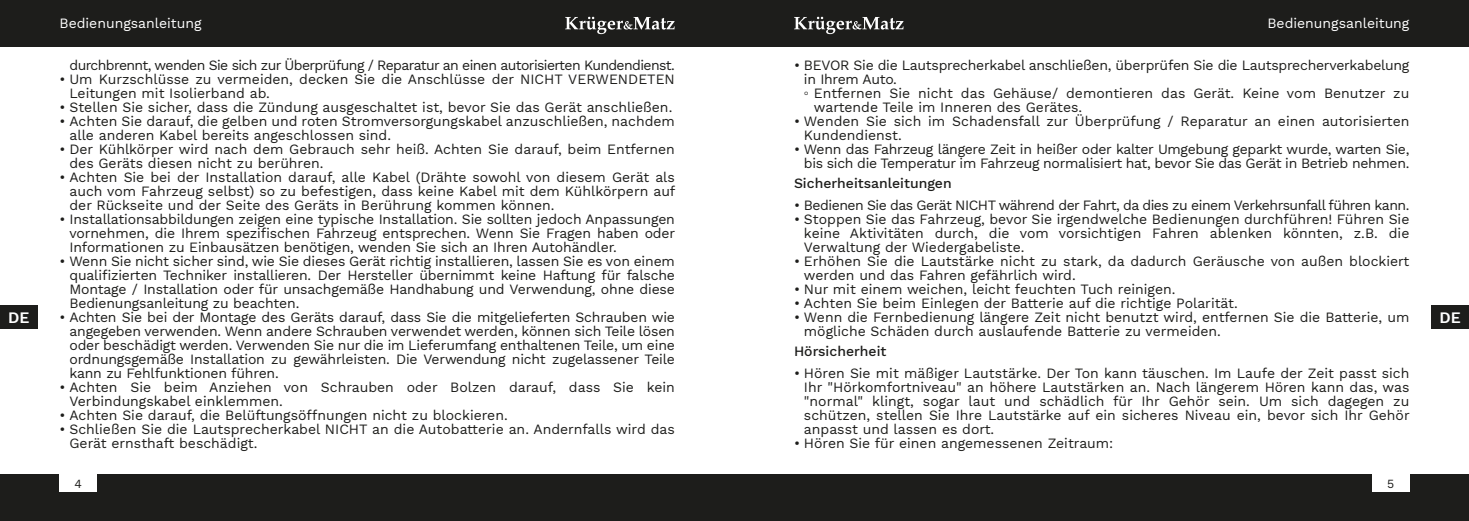
<style>
.page{position:relative;width:1469px;height:521px;background:#fff}
.page>*{position:absolute;margin:0;border:0;box-sizing:border-box;transform-origin:0 0}
.t1{font:600 15.75px "Work Sans";color:#fff}
.t2{font:14px/14px "Work Sans";color:#1d1d1b}
.t3{font:14px/14px "Work Sans";letter-spacing:-.02em;color:#1d1d1b;text-align:right}
.t4{font:14px "Work Sans";letter-spacing:-.04em;color:#1d1d1b}
.t5{font:14px "Work Sans";letter-spacing:-.035em;color:#1d1d1b}
.t6{font:14px "Work Sans";color:#fff}
.t7{font:500 14px "Work Sans";color:#1d1d1b}
.t8{font:12.25px "Work Sans";color:#1d1d1b}
.s1{font-family:"Arial"}
</style>
<div class="page">
<div style="left:0;top:474px;width:1468px;height:47px;background:#1d1d1b"></div>
<div style="left:0;top:0;width:1468px;height:47px;background:#1d1d1b"></div>
<svg style="left:794px;top:17px;width:109px;height:17px"></svg>
<svg style="left:565px;top:17px;width:109px;height:17px"></svg>
<div style="left:1431px;top:305px;width:37px;height:24px;background:#1d1d1b"></div>
<div style="left:0;top:305px;width:38px;height:24px;background:#1d1d1b"></div>
<div style="left:60px;top:474px;width:37px;height:18px;background:#fff"></div>
<div style="left:1371px;top:474px;width:38px;height:18px;background:#fff"></div>
<p class="t6" style="left:60px;top:15px;width:143px">Bedienungsanleitung</p>
<p class="t6" style="left:1267px;top:15px;width:143px">Bedienungsanleitung</p>
<p class="t4" style="left:69px;top:57px;width:607px">durchbrennt, wenden Sie sich zur Überprüfung / Reparatur an einen autorisierten Kundendienst.</p>
<p class="t2" style="left:69px;top:72px;width:607px;text-indent:-10px">• Um Kurzschlüsse zu vermeiden, decken Sie die Anschlüsse der NICHT VERWENDETEN<br>Leitungen mit Isolierband ab.</p>
<p class="t2" style="left:60px;top:100px;width:614px">• Stellen Sie sicher, dass die Zündung ausgeschaltet ist, bevor Sie das Gerät anschließen.</p>
<p class="t2" style="left:69px;top:114px;width:607px;text-indent:-10px">• Achten Sie darauf, die gelben und roten Stromversorgungskabel anzuschließen, nachdem alle anderen Kabel bereits angeschlossen sind.</p>
<p class="t2" style="left:69px;top:142px;width:607px;text-indent:-10px">• Der Kühlkörper wird nach dem Gebrauch sehr heiß. Achten Sie darauf, beim Entfernen des Geräts diesen nicht zu berühren.</p>
<p class="t2" style="left:69px;top:170px;width:607px;text-align:justify;text-indent:-10px">• Achten Sie bei der Installation darauf, alle Kabel (Drähte sowohl von diesem Gerät als auch vom Fahrzeug selbst) so zu befestigen, dass keine Kabel mit dem Kühlkörpern auf der Rückseite und der Seite des Geräts in Berührung kommen können.</p>
<p class="t2" style="left:69px;top:212px;width:607px;text-align:justify;text-indent:-10px">• Installationsabbildungen zeigen eine typische Installation. Sie sollten jedoch Anpassungen vornehmen, die Ihrem spezifischen Fahrzeug entsprechen. Wenn Sie Fragen haben oder Informationen zu Einbausätzen benötigen, wenden Sie sich an Ihren Autohändler.</p>
<p class="t2" style="left:69px;top:254px;width:607px;text-align:justify;text-indent:-10px">• Wenn Sie nicht sicher sind, wie Sie dieses Gerät richtig installieren, lassen Sie es von einem qualifizierten Techniker installieren. Der Hersteller übernimmt keine Haftung für falsche Montage / Installation oder für unsachgemäße Handhabung und Verwendung, ohne diese Bedienungsanleitung zu beachten.</p>
<p class="t2" style="left:69px;top:310px;width:607px;text-align:justify;text-indent:-10px">• Achten Sie bei der Montage des Geräts darauf, dass Sie die mitgelieferten Schrauben wie angegeben verwenden. Wenn andere Schrauben verwendet werden, können sich Teile lösen oder beschädigt werden. Verwenden Sie nur die im Lieferumfang enthaltenen Teile, um eine ordnungsgemäße Installation zu gewährleisten. Die Verwendung nicht zugelassener Teile kann zu Fehlfunktionen führen.</p>
<p class="t2" style="left:69px;top:380px;width:607px;text-indent:-10px">• Achten Sie beim Anziehen von Schrauben oder Bolzen darauf, dass Sie kein<br>Verbindungskabel einklemmen.</p>
<p class="t2" style="left:60px;top:408px;width:450px">• Achten Sie darauf, die Belüftungsöffnungen nicht zu blockieren.</p>
<p class="t2" style="left:69px;top:422px;width:607px;text-indent:-10px">• Schließen Sie die Lautsprecherkabel NICHT an die Autobatterie an. Andernfalls wird das<br>Gerät ernsthaft beschädigt.</p>
<p class="t3" style="left:794px;top:58px;width:617px">• BEVOR Sie die Lautsprecherkabel anschließen, überprüfen Sie die Lautsprecherverkabelung</p>
<p class="t3" style="left:804px;top:72px;width:95px">in Ihrem Auto.</p>
<p class="t2" style="left:804px;top:86px;width:607px"><span class="s1">◦</span> Entfernen Sie nicht das Gehäuse/ demontieren das Gerät. Keine vom Benutzer zu</p>
<p class="t2" style="left:814px;top:100px;width:270px">wartende Teile im Inneren des Gerätes.</p>
<p class="t2" style="left:804px;top:114px;width:607px;text-indent:-10px">• Wenden Sie sich im Schadensfall zur Überprüfung / Reparatur an einen autorisierten<br>Kundendienst.</p>
<p class="t3" style="left:794px;top:142px;width:617px">• Wenn das Fahrzeug längere Zeit in heißer oder kalter Umgebung geparkt wurde, warten Sie, bis sich die Temperatur im Fahrzeug normalisiert hat, bevor Sie das Gerät in Betrieb nehmen.</p>
<p class="t7" style="left:794px;top:174px;width:159px">Sicherheitsanleitungen</p>
<p class="t5" style="left:794px;top:197px;width:617px">• Bedienen Sie das Gerät NICHT während der Fahrt, da dies zu einem Verkehrsunfall führen kann.</p>
<p class="t2" style="left:804px;top:212px;width:607px;text-align:justify;text-indent:-10px">• Stoppen Sie das Fahrzeug, bevor Sie irgendwelche Bedienungen durchführen! Führen Sie keine Aktivitäten durch, die vom vorsichtigen Fahren ablenken könnten, z.B. die Verwaltung der Wiedergabeliste.</p>
<p class="t2" style="left:804px;top:254px;width:607px;text-indent:-10px">• Erhöhen Sie die Lautstärke nicht zu stark, da dadurch Geräusche von außen blockiert werden und das Fahren gefährlich wird.</p>
<p class="t2" style="left:794px;top:282px;width:383px">• Nur mit einem weichen, leicht feuchten Tuch reinigen.</p>
<p class="t2" style="left:794px;top:296px;width:445px">• Achten Sie beim Einlegen der Batterie auf die richtige Polarität.</p>
<p class="t2" style="left:804px;top:310px;width:607px;text-indent:-10px">• Wenn die Fernbedienung längere Zeit nicht benutzt wird, entfernen Sie die Batterie, um mögliche Schäden durch auslaufende Batterie zu vermeiden.</p>
<p class="t7" style="left:794px;top:342px;width:94px">Hörsicherheit</p>
<p class="t2" style="left:804px;top:366px;width:607px;text-align:justify;text-indent:-10px">• Hören Sie mit mäßiger Lautstärke. Der Ton kann täuschen. Im Laufe der Zeit passt sich Ihr "Hörkomfortniveau" an höhere Lautstärken an. Nach längerem Hören kann das, was "normal" klingt, sogar laut und schädlich für Ihr Gehör sein. Um sich dagegen zu schützen, stellen Sie Ihre Lautstärke auf ein sicheres Niveau ein, bevor sich Ihr Gehör anpasst und lassen es dort.</p>
<p class="t2" style="left:794px;top:436px;width:321px">• Hören Sie für einen angemessenen Zeitraum:</p>
<p class="t1" style="left:8px;top:308px;width:23px">DE</p>
<p class="t1" style="left:1439px;top:308px;width:23px">DE</p>
<p class="t8" style="left:74px;top:476px;width:9px">4</p>
<p class="t8" style="left:1387px;top:476px;width:9px">5</p>
</div>
